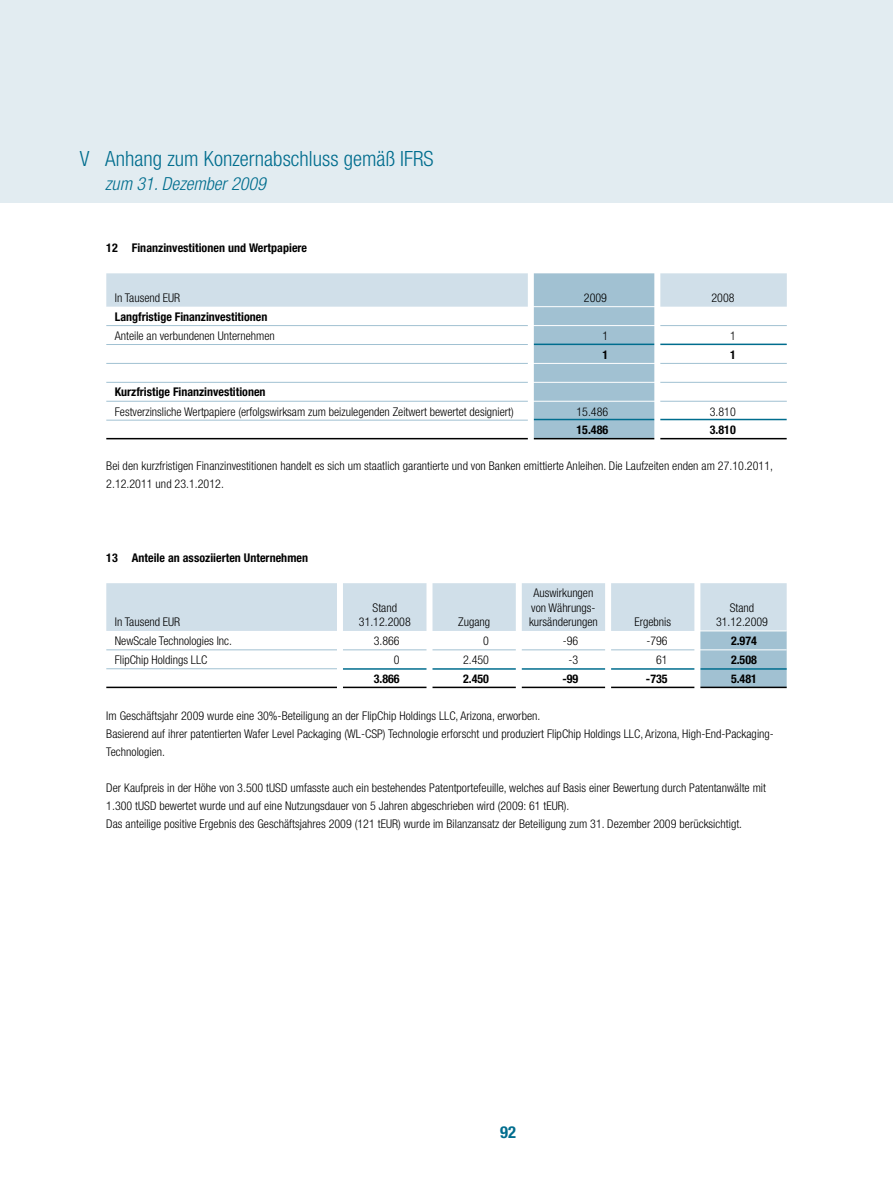
<style>
.page{position:relative;width:893px;height:1191px;background:#fff}
.page>*{position:absolute;margin:0;border:0;box-sizing:border-box;transform-origin:0 0}
.t1{font:300 condensed 21px "Helvetica Neue";letter-spacing:.005em;color:#006d8e}
.t2{font:italic 300 condensed 18px "Helvetica Neue";letter-spacing:.005em;color:#006d8e}
.t3{font:700 condensed 16.5px "Helvetica Neue";color:#006d8e}
.t4{font:300 condensed 12px/18px "Helvetica Neue";letter-spacing:.005em;color:#000}
.t5{font:700 condensed 12px "Helvetica Neue";color:#000}
</style>
<div class="page">
<div style="left:0;top:0;width:893px;height:202px;background:#e2ecf1"></div>
<svg style="left:106px;top:273px;width:681px;height:165px"></svg>
<hr style="left:659px;top:401px;width:128px;height:1px;background:#a1c1d2">
<hr style="left:106px;top:420px;width:426px;height:1px;background:#a1c1d2">
<hr style="left:106px;top:438px;width:681px;height:1px;background:#000">
<hr style="left:530px;top:419px;width:257px;height:1px;background:#006d8e">
<hr style="left:530px;top:343px;width:257px;height:2px;background:#006d8e">
<div style="left:528px;top:268px;width:6px;height:196px;background:#fff"></div>
<div style="left:654px;top:268px;width:6px;height:196px;background:#fff"></div>
<svg style="left:106px;top:583px;width:681px;height:103px"></svg>
<hr style="left:429px;top:649px;width:90px;height:1px;background:#a1c1d2">
<hr style="left:519px;top:649px;width:89px;height:1px;background:#a1c1d2">
<hr style="left:608px;top:649px;width:89px;height:1px;background:#a1c1d2">
<hr style="left:106px;top:686px;width:681px;height:2px;background:#000">
<hr style="left:340px;top:668px;width:447px;height:1px;background:#006d8e">
<div style="left:337px;top:577px;width:6px;height:114px;background:#fff"></div>
<div style="left:426px;top:577px;width:6px;height:114px;background:#fff"></div>
<div style="left:516px;top:577px;width:6px;height:114px;background:#fff"></div>
<div style="left:605px;top:577px;width:6px;height:114px;background:#fff"></div>
<div style="left:694px;top:577px;width:6px;height:114px;background:#fff"></div>
<h1 class="t1" style="left:80px;top:146px;width:355px">V Anhang zum Konzernabschluss gemäß IFRS</h1>
<h2 class="t2" style="left:105px;top:173px;width:162px">zum 31. Dezember 2009</h2>
<p class="t5" style="left:106px;top:240px;width:202px">12 Finanzinvestitionen und Wertpapiere</p>
<p class="t4" style="left:115px;top:289px;width:67px">In Tausend EUR</p>
<p class="t4" style="left:584px;top:288px;width:25px">2009</p>
<p class="t4" style="left:711px;top:288px;width:25px">2008</p>
<p class="t5" style="left:115px;top:309px;width:154px">Langfristige Finanzinvestitionen</p>
<p class="t4" style="left:115px;top:326px;width:162px">Anteile an verbundenen Unternehmen</p>
<p class="t4" style="left:602px;top:326px;width:7px">1</p>
<p class="t4" style="left:730px;top:326px;width:7px">1</p>
<p class="t5" style="left:602px;top:347px;width:7px">1</p>
<p class="t5" style="left:730px;top:347px;width:7px">1</p>
<p class="t5" style="left:115px;top:385px;width:152px">Kurzfristige Finanzinvestitionen</p>
<p class="t4" style="left:115px;top:402px;width:400px">Festverzinsliche Wertpapiere (erfolgswirksam zum beizulegenden Zeitwert bewertet designiert)</p>
<p class="t4" style="left:577px;top:402px;width:33px">15.486</p>
<p class="t4" style="left:710px;top:402px;width:27px">3.810</p>
<p class="t5" style="left:577px;top:422px;width:33px">15.486</p>
<p class="t5" style="left:710px;top:422px;width:27px">3.810</p>
<p class="t4" style="left:106px;top:457px;width:668px">Bei den kurzfristigen Finanzinvestitionen handelt es sich um staatlich garantierte und von Banken emittierte Anleihen. Die Laufzeiten enden am 27.10.2011,<br>2.12.2011 und 23.1.2012.</p>
<p class="t5" style="left:106px;top:551px;width:203px">13 Anteile an assoziierten Unternehmen</p>
<p class="t4" style="left:115px;top:612px;width:67px">In Tausend EUR</p>
<p class="t4" style="left:359px;top:600px;width:53px;line-height:14.4px;text-align:center">Stand<br>31.12.2008</p>
<p class="t4" style="left:458px;top:613px;width:33px">Zugang</p>
<p class="t4" style="left:529px;top:586px;width:70px;line-height:14.4px;text-align:center">Auswirkungen von Währungs&shy;kursänderungen</p>
<p class="t4" style="left:634px;top:613px;width:38px">Ergebnis</p>
<p class="t4" style="left:716px;top:600px;width:53px;line-height:14.4px;text-align:center">Stand<br>31.12.2009</p>
<p class="t4" style="left:115px;top:632px;width:119px">NewScale Technologies Inc.</p>
<p class="t4" style="left:374px;top:632px;width:27px">3.866</p>
<p class="t4" style="left:483px;top:632px;width:7px">0</p>
<p class="t4" style="left:563px;top:632px;width:17px">-96</p>
<p class="t4" style="left:646px;top:632px;width:23px">-796</p>
<p class="t5" style="left:731px;top:633px;width:27px">2.974</p>
<p class="t4" style="left:115px;top:651px;width:94px">FlipChip Holdings LLC</p>
<p class="t4" style="left:394px;top:651px;width:7px">0</p>
<p class="t4" style="left:463px;top:651px;width:27px">2.450</p>
<p class="t4" style="left:569px;top:651px;width:11px">-3</p>
<p class="t4" style="left:656px;top:651px;width:13px">61</p>
<p class="t5" style="left:731px;top:652px;width:27px">2.508</p>
<p class="t5" style="left:374px;top:671px;width:27px">3.866</p>
<p class="t5" style="left:463px;top:671px;width:27px">2.450</p>
<p class="t5" style="left:562px;top:671px;width:17px">-99</p>
<p class="t5" style="left:646px;top:671px;width:23px">-735</p>
<p class="t5" style="left:731px;top:671px;width:27px">5.481</p>
<p class="t4" style="left:106px;top:706px;width:669px">Im Geschäftsjahr 2009 wurde eine 30%-Beteiligung an der FlipChip Holdings LLC, Arizona, erworben.<br>Basierend auf ihrer patentierten Wafer Level Packaging (WL-CSP) Technologie erforscht und produziert FlipChip Holdings LLC, Arizona, High-End-Packaging-<br>Technologien.</p>
<p class="t4" style="left:106px;top:778px;width:661px">Der Kaufpreis in der Höhe von 3.500 tUSD umfasste auch ein bestehendes Patentportefeuille, welches auf Basis einer Bewertung durch Patentanwälte mit<br>1.300 tUSD bewertet wurde und auf eine Nutzungsdauer von 5 Jahren abgeschrieben wird (2009: 61 tEUR).<br>Das anteilige positive Ergebnis des Geschäftsjahres 2009 (121 tEUR) wurde im Bilanzansatz der Beteiligung zum 31. Dezember 2009 berücksichtigt.</p>
<h3 class="t3" style="left:500px;top:1122px;width:17px">92</h3>
</div>
